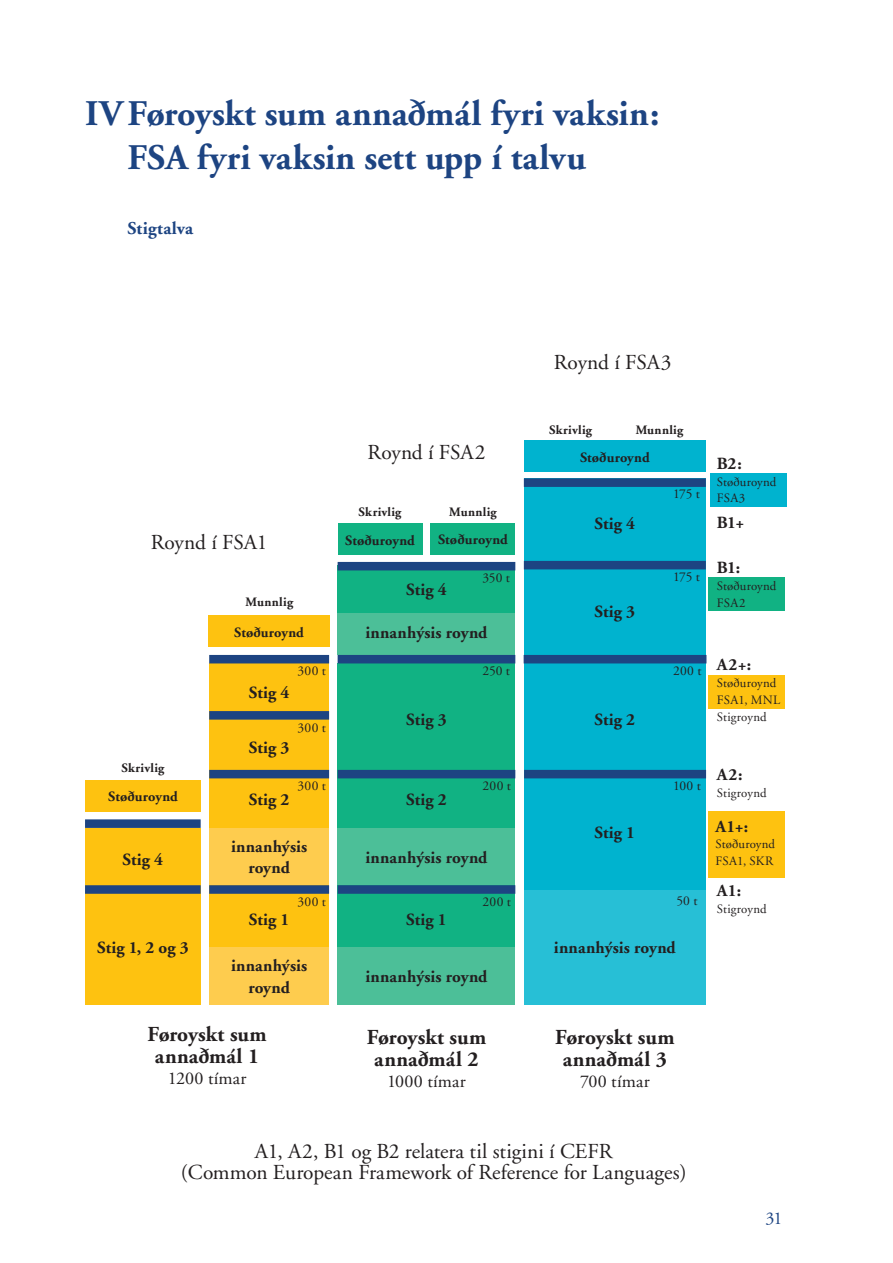
<style>
.page{position:relative;width:893px;height:1263px;background:#fff}
.page>*{position:absolute;margin:0;border:0;box-sizing:border-box;transform-origin:0 0}
.Kapittul{font:700 36px "Adobe Garamond";color:#1d4482}
.Breyð{font:21.3px/21.3px "Adobe Garamond";color:#231f20;text-align:center}
.Breyð-2{font:700 21.3px/21.3px "Adobe Garamond";letter-spacing:.005em;color:#231f20;text-align:center}
.Breyð-3{font:18px "Adobe Garamond";letter-spacing:.01em;color:#231f20}
.Millumrubrikkur{font:700 18px "Adobe Garamond";letter-spacing:.01em;color:#1d4482}
.Breyð-4{font:18px "Adobe Garamond";color:#1d4482}
.Nummerering{font:700 17.1px/21.3px "Adobe Garamond";color:#231f20;text-align:center}
.Nummerering-2{font:700 14.25px "Adobe Garamond";letter-spacing:.005em;color:#231f20}
.TOC_ind{font:13.5px "Adobe Garamond";letter-spacing:.01em;color:#231f20}
.Nummerering-3{font:12.75px "Adobe Garamond";letter-spacing:.005em;color:#231f20}
.Breyð-5{font:700 12.75px "Adobe Garamond";letter-spacing:.02em;color:#231f20}
</style>
<div class="page">
<div style="left:710px;top:473px;width:76px;height:34px;background:#00b3cf"></div>
<div style="left:709px;top:577px;width:76px;height:34px;background:#11b283"></div>
<div style="left:709px;top:675px;width:76px;height:33px;background:#fec210"></div>
<div style="left:709px;top:812px;width:76px;height:66px;background:#fec210"></div>
<div style="left:85px;top:889px;width:116px;height:115px;background:#fec210"></div>
<div style="left:85px;top:828px;width:116px;height:61px;background:#fec210"></div>
<div style="left:209px;top:719px;width:120px;height:55px;background:#fec210"></div>
<div style="left:209px;top:663px;width:120px;height:56px;background:#fec210"></div>
<div style="left:338px;top:828px;width:177px;height:57px;background:#4cbf98"></div>
<div style="left:209px;top:828px;width:120px;height:57px;background:#fecc4e"></div>
<div style="left:209px;top:947px;width:120px;height:57px;background:#fecc4e"></div>
<div style="left:338px;top:947px;width:177px;height:57px;background:#4cbf98"></div>
<div style="left:338px;top:770px;width:177px;height:58px;background:#11b283"></div>
<div style="left:209px;top:770px;width:120px;height:58px;background:#fec210"></div>
<div style="left:209px;top:889px;width:120px;height:58px;background:#fec210"></div>
<div style="left:338px;top:889px;width:177px;height:58px;background:#11b283"></div>
<div style="left:338px;top:663px;width:177px;height:111px;background:#11b283"></div>
<div style="left:430px;top:523px;width:85px;height:32px;background:#11b283"></div>
<div style="left:338px;top:523px;width:84px;height:32px;background:#11b283"></div>
<div style="left:524px;top:440px;width:182px;height:32px;background:#00b3cf"></div>
<div style="left:524px;top:889px;width:182px;height:115px;background:#27bfd6"></div>
<div style="left:524px;top:774px;width:182px;height:115px;background:#00b3cf"></div>
<div style="left:524px;top:663px;width:182px;height:111px;background:#00b3cf"></div>
<div style="left:85px;top:885px;width:116px;height:9px;background:#1d4482"></div>
<div style="left:85px;top:819px;width:116px;height:9px;background:#1d4482"></div>
<div style="left:209px;top:770px;width:120px;height:8px;background:#1d4482"></div>
<div style="left:338px;top:770px;width:177px;height:8px;background:#1d4482"></div>
<div style="left:524px;top:770px;width:182px;height:8px;background:#1d4482"></div>
<div style="left:338px;top:885px;width:177px;height:9px;background:#1d4482"></div>
<div style="left:209px;top:655px;width:120px;height:8px;background:#1d4482"></div>
<div style="left:209px;top:885px;width:120px;height:9px;background:#1d4482"></div>
<div style="left:338px;top:608px;width:177px;height:47px;background:#4cbf98"></div>
<div style="left:338px;top:566px;width:177px;height:47px;background:#11b283"></div>
<div style="left:524px;top:478px;width:182px;height:89px;background:#00b3cf"></div>
<div style="left:338px;top:562px;width:177px;height:8px;background:#1d4482"></div>
<div style="left:524px;top:478px;width:182px;height:9px;background:#1d4482"></div>
<div style="left:524px;top:567px;width:182px;height:88px;background:#00b3cf"></div>
<div style="left:338px;top:655px;width:177px;height:8px;background:#1d4482"></div>
<div style="left:524px;top:655px;width:182px;height:8px;background:#1d4482"></div>
<div style="left:208px;top:615px;width:122px;height:32px;background:#fec210"></div>
<div style="left:85px;top:780px;width:116px;height:32px;background:#fec210"></div>
<div style="left:524px;top:561px;width:182px;height:8px;background:#1d4482"></div>
<div style="left:209px;top:711px;width:120px;height:9px;background:#1d4482"></div>
<p class="Kapittul" style="left:85px;top:94px;width:576px">IVFøroyskt sum annaðmál fyri vaksin:</p>
<p class="Kapittul" style="left:128px;top:138px;width:460px">FSA fyri vaksin sett upp í talvu</p>
<p class="Millumrubrikkur" style="left:128px;top:218px;width:67px">Stigtalva</p>
<p class="Breyð" style="left:368px;top:442px;width:119px">Roynd í FSA2</p>
<p class="Breyð" style="left:151px;top:532px;width:118px">Roynd í FSA1</p>
<p class="Breyð-5" style="left:246px;top:595px;width:49px">Munnlig</p>
<p class="Nummerering-2" style="left:234px;top:624px;width:71px">Støðuroynd</p>
<p class="Nummerering" style="left:249px;top:682px;width:42px">Stig 4</p>
<p class="Nummerering" style="left:249px;top:737px;width:42px">Stig 3</p>
<p class="TOC_ind" style="left:298px;top:663px;width:30px">300 t</p>
<p class="TOC_ind" style="left:298px;top:720px;width:30px">300 t</p>
<p class="Breyð-5" style="left:359px;top:505px;width:44px">Skrivlig</p>
<p class="Breyð-5" style="left:449px;top:505px;width:49px">Munnlig</p>
<p class="Nummerering-2" style="left:345px;top:532px;width:71px">Støðuroynd</p>
<p class="Nummerering-2" style="left:438px;top:532px;width:71px">Støðuroynd</p>
<p class="Nummerering" style="left:406px;top:580px;width:42px">Stig 4</p>
<p class="TOC_ind" style="left:483px;top:571px;width:29px">350 t</p>
<p class="Nummerering" style="left:366px;top:622px;width:123px">innanhýsis roynd</p>
<p class="Nummerering" style="left:406px;top:709px;width:42px">Stig 3</p>
<p class="TOC_ind" style="left:483px;top:663px;width:29px">250 t</p>
<p class="Breyð-5" style="left:122px;top:761px;width:44px">Skrivlig</p>
<p class="Nummerering-2" style="left:108px;top:789px;width:71px">Støðuroynd</p>
<p class="Nummerering" style="left:123px;top:849px;width:42px">Stig 4</p>
<p class="Nummerering" style="left:97px;top:937px;width:93px">Stig 1, 2 og 3</p>
<p class="TOC_ind" style="left:298px;top:778px;width:30px">300 t</p>
<p class="Nummerering" style="left:249px;top:789px;width:42px">Stig 2</p>
<p class="Nummerering" style="left:406px;top:789px;width:42px">Stig 2</p>
<p class="TOC_ind" style="left:483px;top:778px;width:30px">200 t</p>
<p class="Nummerering" style="left:244px;top:833px;width:52px">i.roynd</p>
<p class="Nummerering" style="left:231px;top:836px;width:77px">innanhýsis roynd</p>
<p class="TOC_ind" style="left:298px;top:894px;width:30px">300 t</p>
<p class="Nummerering" style="left:366px;top:847px;width:123px">innanhýsis roynd</p>
<p class="TOC_ind" style="left:483px;top:894px;width:30px">200 t</p>
<p class="Nummerering" style="left:249px;top:909px;width:42px">Stig 1</p>
<p class="Nummerering" style="left:406px;top:909px;width:42px">Stig 1</p>
<p class="Nummerering" style="left:244px;top:948px;width:52px">i.roynd</p>
<p class="Nummerering" style="left:231px;top:956px;width:77px">innanhýsis roynd</p>
<p class="Nummerering" style="left:366px;top:966px;width:123px">innanhýsis roynd</p>
<p class="Breyð-2" style="left:147px;top:1024px;width:121px">Føroyskt sum annaðmál 1</p>
<p class="Breyð-3" style="left:168px;top:1069px;width:80px">1200 tímar</p>
<p class="Breyð-2" style="left:367px;top:1027px;width:121px">Føroyskt sum annaðmál 2</p>
<p class="Breyð-3" style="left:387px;top:1072px;width:80px">1000 tímar</p>
<p class="Breyð" style="left:554px;top:352px;width:119px">Roynd í FSA3</p>
<p class="Breyð-5" style="left:549px;top:423px;width:44px">Skrivlig</p>
<p class="Breyð-5" style="left:636px;top:423px;width:49px">Munnlig</p>
<p class="Nummerering-2" style="left:580px;top:449px;width:71px">Støðuroynd</p>
<p class="Nummerering" style="left:595px;top:513px;width:42px">Stig 4</p>
<p class="Nummerering" style="left:595px;top:601px;width:42px">Stig 3</p>
<p class="Nummerering" style="left:595px;top:709px;width:42px">Stig 2</p>
<p class="TOC_ind" style="left:673px;top:487px;width:28px">175 t</p>
<p class="TOC_ind" style="left:673px;top:569px;width:28px">175 t</p>
<p class="TOC_ind" style="left:673px;top:663px;width:30px">200 t</p>
<p class="Nummerering" style="left:717px;top:453px;width:26px">B2:</p>
<p class="Nummerering-3" style="left:717px;top:475px;width:61px">Støðuroynd</p>
<p class="Nummerering-3" style="left:717px;top:491px;width:30px">FSA3</p>
<p class="Nummerering" style="left:717px;top:513px;width:29px">B1+</p>
<p class="Nummerering" style="left:717px;top:557px;width:25px">B1:</p>
<p class="Nummerering-3" style="left:717px;top:579px;width:61px">Støðuroynd</p>
<p class="Nummerering-3" style="left:717px;top:596px;width:30px">FSA2</p>
<p class="Nummerering" style="left:717px;top:655px;width:36px">A2+:</p>
<p class="Nummerering-3" style="left:717px;top:676px;width:61px">Støðuroynd</p>
<p class="Nummerering-3" style="left:717px;top:693px;width:65px">FSA1, MNL</p>
<p class="Nummerering-3" style="left:717px;top:710px;width:51px">Stigroynd</p>
<p class="Nummerering" style="left:595px;top:822px;width:42px">Stig 1</p>
<p class="TOC_ind" style="left:673px;top:778px;width:29px">100 t</p>
<p class="TOC_ind" style="left:676px;top:894px;width:23px">50 t</p>
<p class="Nummerering" style="left:554px;top:937px;width:123px">innanhýsis roynd</p>
<p class="Nummerering" style="left:717px;top:765px;width:27px">A2:</p>
<p class="Nummerering-3" style="left:717px;top:786px;width:51px">Stigroynd</p>
<p class="Nummerering" style="left:716px;top:816px;width:34px">A1+:</p>
<p class="Nummerering-3" style="left:716px;top:837px;width:61px">Støðuroynd</p>
<p class="Nummerering-3" style="left:716px;top:854px;width:59px">FSA1, SKR</p>
<p class="Nummerering" style="left:717px;top:880px;width:26px">A1:</p>
<p class="Nummerering-3" style="left:717px;top:902px;width:51px">Stigroynd</p>
<p class="Breyð-2" style="left:555px;top:1027px;width:121px">Føroyskt sum annaðmál 3</p>
<p class="Breyð-3" style="left:580px;top:1072px;width:71px">700 tímar</p>
<p class="Breyð" style="left:181px;top:1141px;width:507px">A1, A2, B1 og B2 relatera til stigini í CEFR<br>(Common European Framework of Reference for Languages)</p>
<p class="Breyð-4" style="left:766px;top:1209px;width:18px">31</p>
</div>
